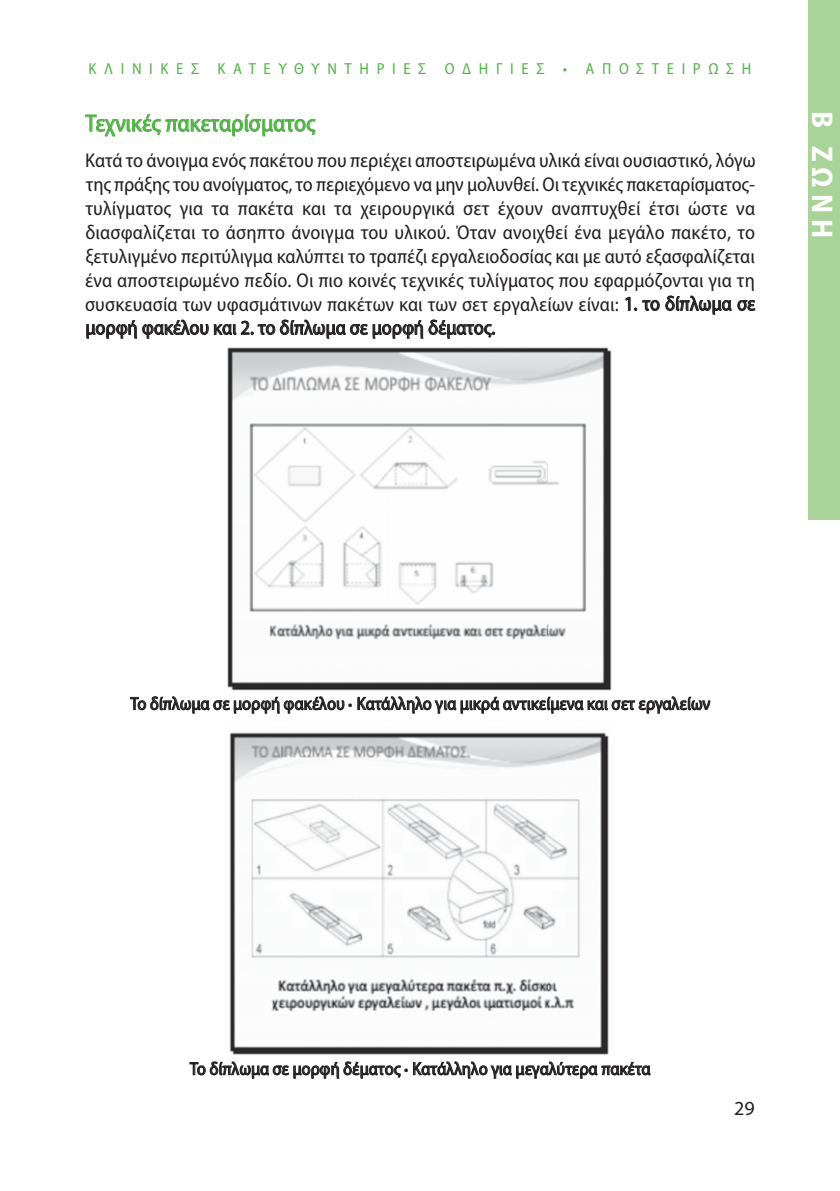
<style>
.page{position:relative;width:840px;height:1191px;background:#fff}
.page>*{position:absolute;margin:0;border:0;box-sizing:border-box;transform-origin:0 0}
.t1{font:700 semi-condensed 30px "Myriad Pro";color:#fff}
.t2{font:semi-condensed 24px "Myriad Pro";letter-spacing:-.005em;color:#53b247}
.t3{font:semi-condensed 20px/24px "Myriad Pro";letter-spacing:-.005em;color:#231f20;text-align:justify}
.t4{font:20px "Myriad Pro";color:#231f20}
.t5{font:semi-condensed 18px "Myriad Pro";letter-spacing:-.005em;color:#231f20}
.t6{font:semi-condensed 16px "Myriad Pro";letter-spacing:.475em;color:#53b247}
</style>
<div class="page">
<svg style="left:85px;top:114px;width:231px;height:23px"></svg>
<svg style="left:625px;top:295px;width:130px;height:20px"></svg>
<svg style="left:86px;top:319px;width:408px;height:20px"></svg>
<img style="left:227px;top:347px;width:385px;height:344px">
<svg style="left:130px;top:696px;width:214px;height:17px"></svg>
<svg style="left:357px;top:696px;width:353px;height:17px"></svg>
<img style="left:229px;top:732px;width:380px;height:323px">
<svg style="left:189px;top:1061px;width:212px;height:17px"></svg>
<svg style="left:413px;top:1061px;width:237px;height:17px"></svg>
<div style="left:808px;top:0;width:31px;height:519px;background:#aad39a"></div>
<p class="t6" style="left:88px;top:63px;width:664px">ΚΛΙΝΙΚΕΣ ΚΑΤΕΥΘΥΝΤΗΡΙΕΣ ΟΔΗΓΙΕΣ • ΑΠΟΣΤΕΙΡΩΣΗ</p>
<p class="t2" style="left:85px;top:114px;width:231px">Τεχνικές πακεταρίσματος</p>
<p class="t3" style="left:85px;top:150px;width:671px">Κατά το άνοιγμα ενός πακέτου που περιέχει αποστειρωμένα υλικά είναι ουσιαστικό, λόγω της πράξης του ανοίγματος, το περιεχόμενο να μην μολυνθεί. Οι τεχνικές πακεταρίσματος&shy;τυλίγματος για τα πακέτα και τα χειρουργικά σετ έχουν αναπτυχθεί έτσι ώστε να διασφαλίζεται το άσηπτο άνοιγμα του υλικού. Όταν ανοιχθεί ένα μεγάλο πακέτο, το ξετυλιγμένο περιτύλιγμα καλύπτει το τραπέζι εργαλειοδοσίας και με αυτό εξασφαλίζεται ένα αποστειρωμένο πεδίο. Οι πιο κοινές τεχνικές τυλίγματος που εφαρμόζονται για τη συσκευασία των υφασμάτινων πακέτων και των σετ εργαλείων είναι: 1. το δίπλωμα σε μορφή φακέλου και 2. το δίπλωμα σε μορφή δέματος.</p>
<h1 class="t1" style="left:832px;top:111px;width:128px;rotate:90deg">Β ΖΩΝΗ</h1>
<p class="t5" style="left:130px;top:697px;width:581px">Το δίπλωμα σε μορφή φακέλου • Κατάλληλο για μικρά αντικείμενα και σετ εργαλείων</p>
<p class="t5" style="left:190px;top:1062px;width:462px">Το δίπλωμα σε μορφή δέματος • Κατάλληλο για μεγαλύτερα πακέτα</p>
<p class="t4" style="left:733px;top:1101px;width:22px">29</p>
</div>
